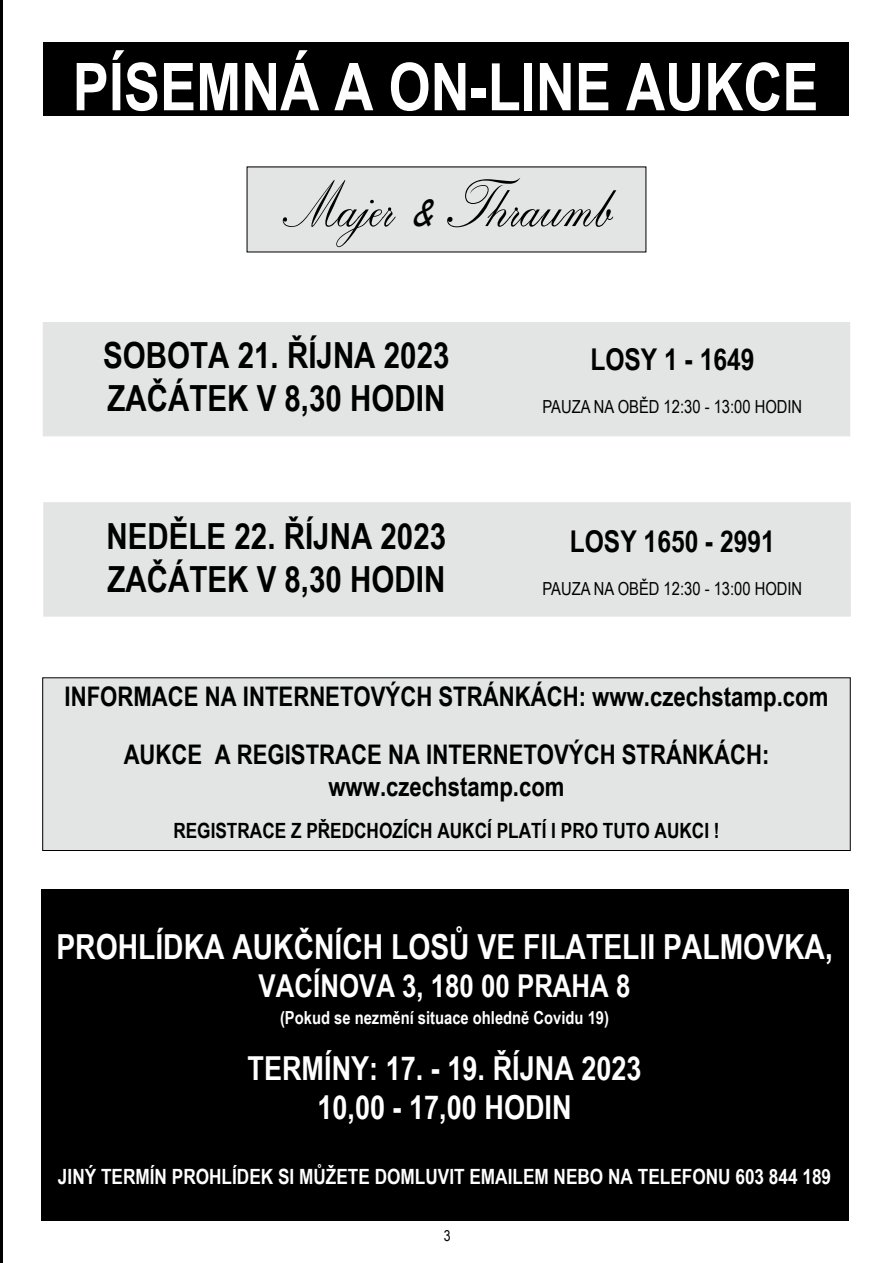
<style>
.page{position:relative;width:893px;height:1263px;background:#fff}
.page>*{position:absolute;margin:0;border:0;box-sizing:border-box;transform-origin:0 0}
.t1{font:73.35px "Regency Script Medium CE";color:#000;scale:.88 1}
.t2{font:700 66px "Arial Narrow";color:#fff}
.t3{font:700 36px/43.2px "Arial Narrow";color:#000}
.t4{font:700 34.5px "Arial Narrow";color:#fff}
.t5{font:700 33px/39.6px "Arial Narrow";color:#fff;text-align:center}
.t6{font:700 31.5px "Arial Narrow";color:#fff}
.t7{font:700 30px "Arial Narrow";color:#000}
.t8{font:700 27px/57.9px "Arial Narrow";color:#000;text-align:center}
.t9{font:700 21px "Arial Narrow";color:#fff}
.t10{font:700 21px "Arial Narrow";color:#000}
.t11{font:18px "Arial Narrow";color:#000}
.t12{font:700 18px "Arial Narrow";color:#fff}
.t13{font:15px "Arial Narrow";color:#000}
.s1{font-family:"Arial";font-style:italic;font-size:36.75px}
</style>
<div class="page">
<div style="left:44px;top:503px;width:806px;height:113px;background:#e3e4e4"></div>
<div style="left:43px;top:322px;width:807px;height:114px;background:#e3e4e4"></div>
<div style="left:43px;top:678px;width:807px;height:172px;background:#e3e4e4"></div>
<div style="left:43px;top:678px;width:807px;height:173px;border:1px solid #000"></div>
<div style="left:41px;top:889px;width:807px;height:332px;background:#000"></div>
<div style="left:247px;top:167px;width:399px;height:85px;background:#e3e4e4"></div>
<div style="left:43px;top:43px;width:805px;height:73px;background:#000"></div>
<hr style="left:0;top:0;width:2px;height:1263px;background:#000">
<h2 class="t2" style="left:73px;top:37px;width:747px">PÍSEMNÁ A ON-LINE AUKCE</h2>
<h1 class="t1" style="left:281px;top:167px;width:378px">Majer <span class="s1">&amp;</span>Thraumb</h1>
<h3 class="t3" style="left:103px;top:332px;width:348px">SOBOTA 21. ŘÍJNA 2023<br>ZAČÁTEK V 8,30 HODIN</h3>
<h3 class="t3" style="left:107px;top:513px;width:341px">NEDĚLE 22. ŘÍJNA 2023<br>ZAČÁTEK V 8,30 HODIN</h3>
<p class="t7" style="left:590px;top:337px;width:166px">LOSY 1 - 1649</p>
<p class="t11" style="left:542px;top:394px;width:261px">PAUZA NA OBĚD 12:30 - 13:00 HODIN</p>
<p class="t7" style="left:570px;top:519px;width:207px">LOSY 1650 - 2991</p>
<p class="t11" style="left:542px;top:575px;width:261px">PAUZA NA OBĚD 12:30 - 13:00 HODIN</p>
<p class="t8" style="left:65px;top:666px;width:765px">INFORMACE NA INTERNETOVÝCH STRÁNKÁCH: www.czechstamp.com<br>AUKCE A REGISTRACE NA INTERNETOVÝCH STRÁNKÁCH:</p>
<p class="t8" style="left:328px;top:757px;width:238px">www.czechstamp.com</p>
<p class="t10" style="left:173px;top:815px;width:548px">REGISTRACE Z PŘEDCHOZÍCH AUKCÍ PLATÍ I PRO TUTO AUKCI !</p>
<p class="t4" style="left:56px;top:921px;width:778px">PROHLÍDKA AUKČNÍCH LOSŮ VE FILATELII PALMOVKA,</p>
<p class="t6" style="left:259px;top:962px;width:373px">VACÍNOVA 3, 180 00 PRAHA 8</p>
<p class="t12" style="left:280px;top:1003px;width:330px">(Pokud se nezmění situace ohledně Covidu 19)</p>
<p class="t5" style="left:248px;top:1046px;width:396px">TERMÍNY: 17. - 19. ŘÍJNA 2023<br>10,00 - 17,00 HODIN</p>
<p class="t9" style="left:58px;top:1161px;width:775px">JINÝ TERMÍN PROHLÍDEK SI MŮŽETE DOMLUVIT EMAILEM NEBO NA TELEFONU 603 844 189</p>
<p class="t13" style="left:444px;top:1224px;width:8px">3</p>
</div>
